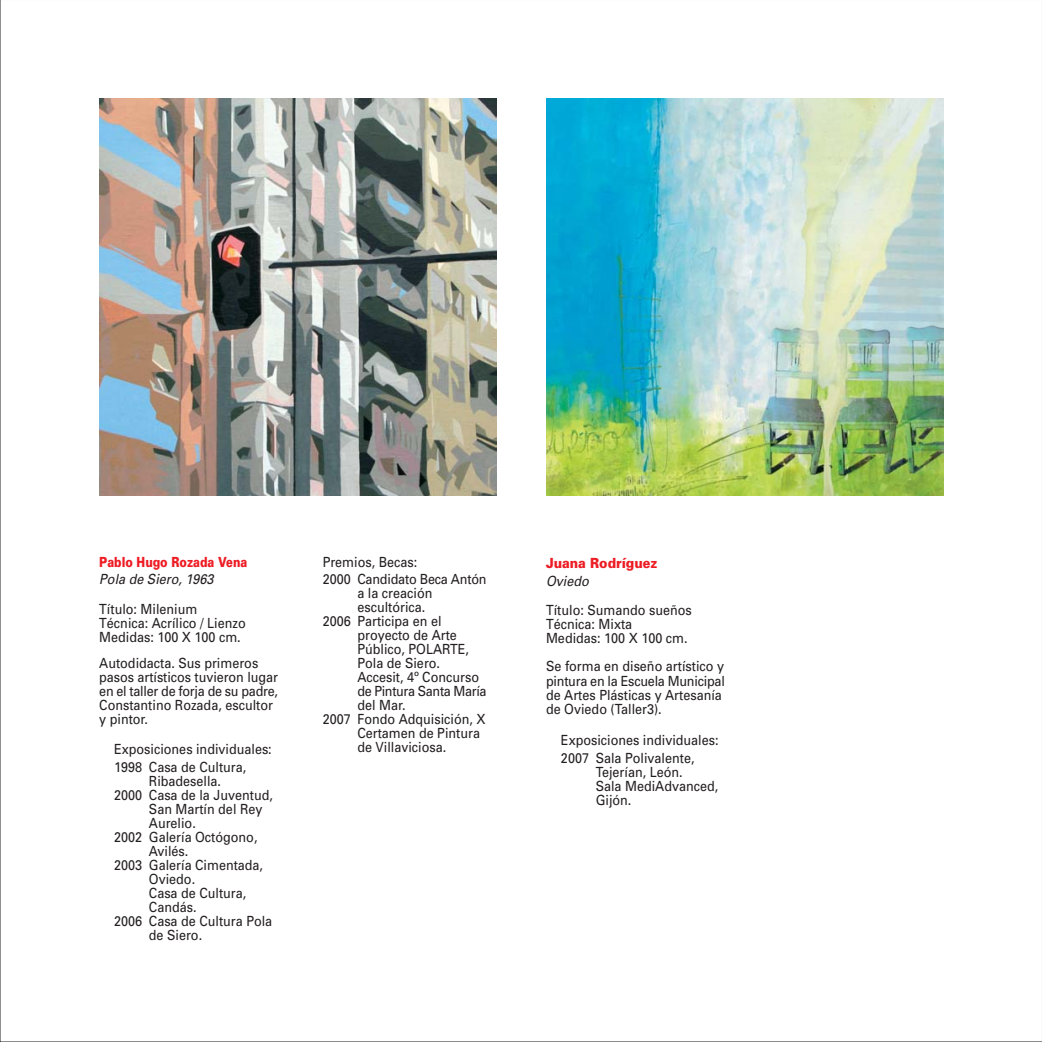
<style>
.page{position:relative;width:1042px;height:1042px;background:#fff}
.page>*{position:absolute;margin:0;border:0;box-sizing:border-box;transform-origin:0 0}
.t1{font:14px/14px "Univers";color:#231f20;scale:.9 1}
.t2{font:italic 14px "Univers";color:#231f20;scale:.9 1}
.t3{font:900 14px "Univers";color:#ed1c24;scale:.8 1}
.t4{font:14px "Univers";letter-spacing:-.025em;color:#231f20;scale:.9 1}
.t5{font:900 14px "Univers";color:#ed1c24;scale:.9 1}
</style>
<div class="page">
<img style="left:546px;top:99px;width:397px;height:397px">
<img style="left:99px;top:99px;width:397px;height:397px">
<p class="t3" style="left:99px;top:556px;width:187px">Pablo Hugo Rozada Vena</p>
<p class="t2" style="left:99px;top:574px;width:131px">Pola de Siero, 1963</p>
<p class="t1" style="left:99px;top:603px;width:164px">Título: Milenium<br>Técnica: Acrílico / Lienzo<br>Medidas: 100 X 100 cm.</p>
<p class="t1" style="left:99px;top:657px;width:200px">Autodidacta. Sus primeros pasos artísticos tuvieron lugar en el taller de forja de su padre,<br>Constantino Rozada, escultor y pintor.</p>
<p class="t1" style="left:114px;top:741px;width:177px;line-height:17.5px">Exposiciones individuales:<br>1998 Casa de Cultura,</p>
<p class="t1" style="left:149px;top:774px;width:82px">Ribadesella.</p>
<p class="t1" style="left:114px;top:788px;width:178px">2000 Casa de la Juventud,</p>
<p class="t1" style="left:149px;top:802px;width:128px">San Martín del Rey</p>
<p class="t1" style="left:149px;top:816px;width:54px">Aurelio.</p>
<p class="t1" style="left:114px;top:830px;width:161px">2002 Galería Octógono,</p>
<p class="t1" style="left:149px;top:844px;width:45px">Avilés.</p>
<p class="t1" style="left:114px;top:858px;width:167px">2003 Galería Cimentada,</p>
<p class="t1" style="left:149px;top:872px;width:53px">Oviedo.</p>
<p class="t1" style="left:149px;top:886px;width:110px">Casa de Cultura,</p>
<p class="t1" style="left:149px;top:900px;width:54px">Candás.</p>
<p class="t1" style="left:114px;top:914px;width:177px">2006 Casa de Cultura Pola</p>
<p class="t1" style="left:149px;top:928px;width:61px">de Siero.</p>
<p class="t1" style="left:322px;top:554px;width:183px;line-height:17.5px">Premios, Becas:<br>2000 Candidato Beca Antón</p>
<p class="t1" style="left:357px;top:587px;width:85px">a la creación</p>
<p class="t1" style="left:357px;top:601px;width:77px">escultórica.</p>
<p class="t1" style="left:322px;top:615px;width:133px">2006 Participa en el</p>
<p class="t1" style="left:357px;top:629px;width:112px">proyecto de Arte</p>
<p class="t1" style="left:357px;top:643px;width:126px">Público, POLARTE,</p>
<p class="t1" style="left:357px;top:657px;width:93px">Pola de Siero.</p>
<p class="t1" style="left:357px;top:671px;width:137px">Accesit, 4º Concurso</p>
<p class="t4" style="left:357px;top:686px;width:145px">de Pintura Santa María</p>
<p class="t1" style="left:357px;top:699px;width:55px">del Mar.</p>
<p class="t1" style="left:322px;top:713px;width:182px">2007 Fondo Adquisición, X</p>
<p class="t1" style="left:357px;top:727px;width:138px">Certamen de Pintura</p>
<p class="t1" style="left:357px;top:741px;width:100px">de Villaviciosa.</p>
<p class="t5" style="left:546px;top:558px;width:125px">Juana Rodríguez</p>
<p class="t2" style="left:546px;top:575px;width:52px">Oviedo</p>
<p class="t1" style="left:546px;top:604px;width:163px">Título: Sumando sueños<br>Técnica: Mixta<br>Medidas: 100 X 100 cm.</p>
<p class="t1" style="left:546px;top:660px;width:200px">Se forma en diseño artístico y pintura en la Escuela Municipal de Artes Plásticas y Artesanía de Oviedo (Taller3).</p>
<p class="t1" style="left:561px;top:732px;width:177px;line-height:17.5px">Exposiciones individuales:<br>2007 Sala Polivalente,</p>
<p class="t1" style="left:595px;top:765px;width:138px">Tejerían, León.<br>Sala MediAdvanced,<br>Gijón.</p>
</div>
